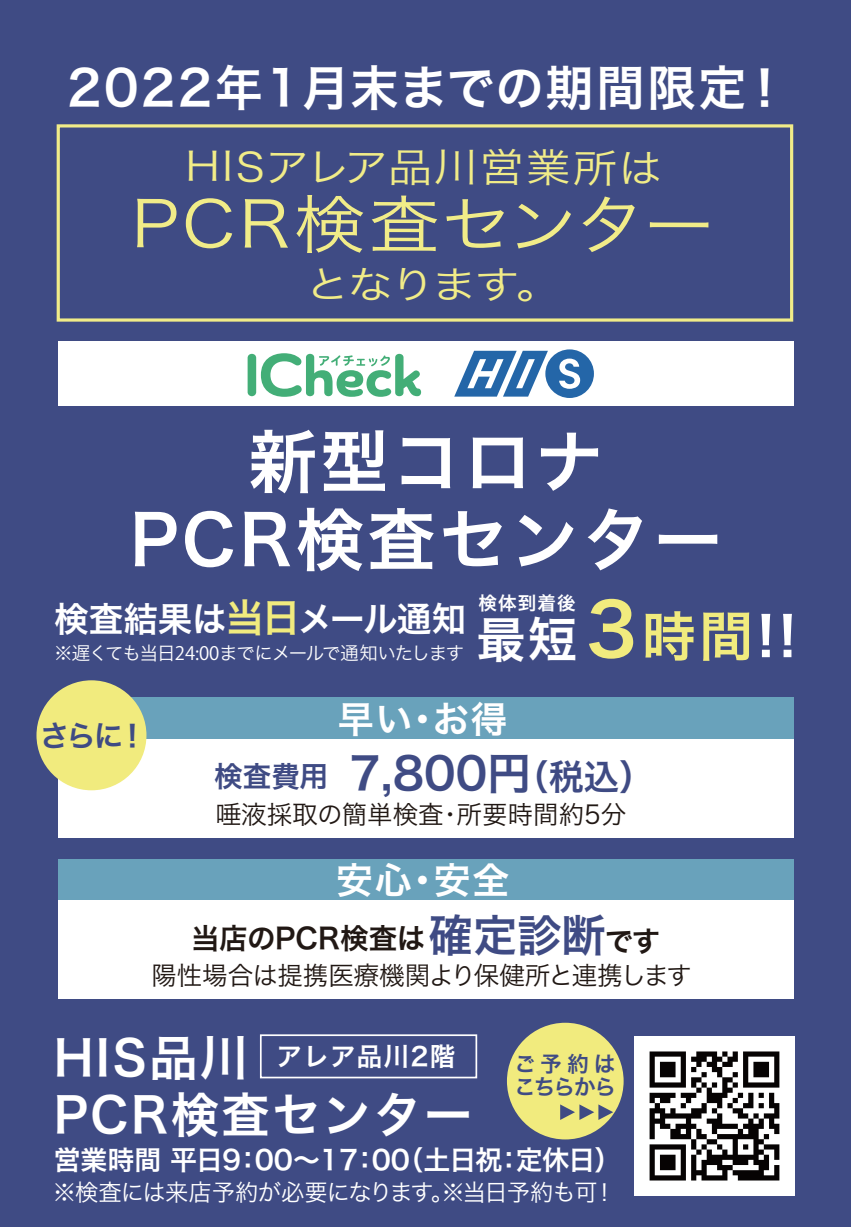
<style>
.page{position:relative;width:851px;height:1227px;background:#fff}
.page>*{position:absolute;margin:0;border:0;box-sizing:border-box;transform-origin:0 0}
.t1{font:68.4px/78px "Hira Kaku Pro W6";letter-spacing:.05em;color:#fff;text-align:center}
.t2{font:63.6px "Hira Kaku Pro N W3";letter-spacing:.03em;color:#f1ec88;scale:1.12 1}
.t3{font:49.2px "Hira Kaku Pro W6";color:#fff}
.t4{font:48.4px/56.8px "Hira Kaku Pro W6";letter-spacing:.05em;color:#fff}
.t5{font:44.4px "Hira Kaku Pro W6";color:#3f4b84}
.t6{font:39.6px "Hira Kaku Pro N W3";letter-spacing:.025em;color:#f1ec88;scale:1.12 1}
.t7{font:38.4px "Hira Kaku Pro N W3";letter-spacing:-.06em;color:#f1ec88;scale:1.18 1}
.t8{font:36.8px "Hira Kaku Pro W6";letter-spacing:.04em;color:#fff}
.t9{font:34.4px "Hira Kaku Pro W6";letter-spacing:-.005em;color:#fff}
.t10{font:30px "Hira Kaku Pro W6";color:#3f4b84}
.t11{font:28.4px "Hira Kaku Pro W6";letter-spacing:-.005em;color:#211814}
.t12{font:28.4px "Hira Kaku Pro W6";color:#3f4b84}
.t13{font:26.8px "Hira Kaku Pro W6";color:#fff}
.t14{font:25.6px "Hira Kaku Pro W3";color:#211814}
.t15{font:25.6px "Hira Kaku Pro W6";letter-spacing:.05em;color:#fff}
.t16{font:23.2px "Hira Kaku Pro W3";letter-spacing:-.03em;color:#fff}
.t17{font:21.6px/22.8px "Hira Kaku Pro W6";letter-spacing:-.05em;color:#3f4b84}
.t18{font:18.4px "Hira Kaku Pro N W3";letter-spacing:-.065em;color:#fff}
.t19{font:18.4px "Hira Kaku Pro W6";letter-spacing:.06em;color:#fff}
.s1{font-size:72px;color:#f1eb7e}
.s2{font-size:54.4px;color:#f1eb7e}
.s3{font-size:54.4px}
.s4{font-size:38.8px;color:#f1eb7e}
.s5{font-family:"Koz Go Pro"}
.s6{font-size:35.2px}
.s7{font-size:28.4px;color:#211814}
</style>
<div class="page">
<div style="left:0;top:0;width:851px;height:1226px;background:#3f4b84"></div>
<div style="left:57px;top:124px;width:736px;height:197px;border:3px solid #f1ec88"></div>
<div style="left:58px;top:341px;width:736px;height:64px;background:#fff"></div>
<div style="left:58px;top:697px;width:736px;height:41px;background:#69a2bb"></div>
<div style="left:58px;top:738px;width:736px;height:99px;background:#fff"></div>
<div style="left:545px;top:349px;width:49px;height:49px;background:#2466a8;border-radius:50%"></div>
<svg style="left:559px;top:358px;width:21px;height:31px"></svg>
<svg style="left:454px;top:351px;width:94px;height:45px"></svg>
<div style="left:247px;top:354px;width:9px;height:42px;background:#43ae77;border-radius:4px"></div>
<svg style="left:261px;top:353px;width:160px;height:44px"></svg>
<div style="left:58px;top:858px;width:736px;height:42px;background:#69a2bb"></div>
<div style="left:58px;top:900px;width:736px;height:99px;background:#fff"></div>
<img style="left:634px;top:1036px;width:160px;height:159px">
<div style="left:36px;top:680px;width:110px;height:110px;background:#f1eb7e;border-radius:50%"></div>
<div style="left:507px;top:1022px;width:116px;height:117px;background:#f1eb7e;border-radius:50%"></div>
<div style="left:260px;top:1034px;width:217px;height:44px;border:2px solid #fff"></div>
<svg style="left:560px;top:1104px;width:53px;height:15px"></svg>
<h3 class="t4" style="left:67px;top:57px;width:723px">2022年1月末までの期間限定！</h3>
<h3 class="t6" style="left:185px;top:132px;width:427px">HISアレア品川営業所は</h3>
<h2 class="t2" style="left:132px;top:168px;width:522px">PCR検査センター</h2>
<h3 class="t7" style="left:305px;top:250px;width:218px">となります。</h3>
<h1 class="t1" style="left:130px;top:420px;width:593px">新型コロナ<br>PCR検査センター</h1>
<p class="t19" style="left:478px;top:586px;width:98px">検体到着後</p>
<h3 class="t3" style="left:476px;top:594px;width:322px">最短 <span class="s1">3</span><span class="s2">時間</span><span class="s3">!!</span></h3>
<h3 class="t8" style="left:337px;top:685px;width:172px">早い・お得</h3>
<h3 class="t9" style="left:54px;top:588px;width:414px">検査結果は<span class="s4">当日</span>メール通知</h3>
<p class="t18" style="left:54px;top:637px;width:412px">※遅くても当日<span class="s5">24:00</span>までにメールで通知いたします</p>
<p class="t10" style="left:40px;top:708px;width:109px">さらに！</p>
<h3 class="t5" style="left:349px;top:733px;width:306px">7,800円<span class="s6">（税込）</span></h3>
<p class="t12" style="left:214px;top:750px;width:115px">検査費用</p>
<p class="t14" style="left:216px;top:791px;width:412px">唾液採取の簡単検査・所要時間約5分</p>
<h3 class="t8" style="left:336px;top:846px;width:175px">安心・安全</h3>
<h3 class="t5" style="left:429px;top:895px;width:233px">確定診断<span class="s7">です</span></h3>
<p class="t11" style="left:191px;top:912px;width:236px">当店のPCR検査は</p>
<p class="t14" style="left:151px;top:952px;width:542px">陽性場合は提携医療機関より保健所と連携します</p>
<h3 class="t4" style="left:54px;top:1027px;width:420px">HIS品川<br>PCR検査センター</h3>
<p class="t15" style="left:276px;top:1033px;width:180px">アレア品川2階</p>
<p class="t17" style="left:514px;top:1051px;width:104px">ご予約はこちらから</p>
<p class="t13" style="left:54px;top:1135px;width:569px">営業時間 平日9：00～17：00（土日祝：定休日）</p>
<p class="t16" style="left:53px;top:1171px;width:565px">※検査には来店予約が必要になります。※当日予約も可！</p>
</div>
